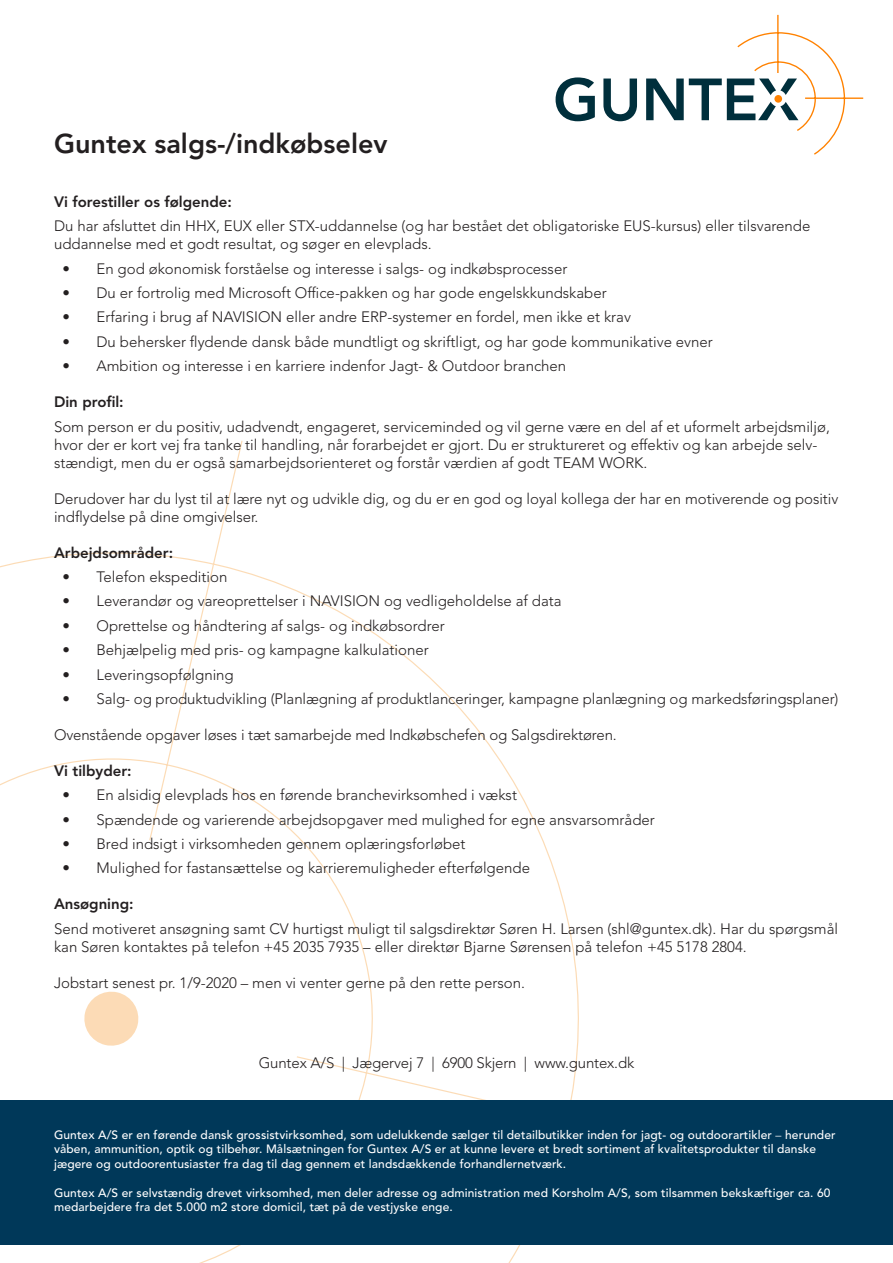
<style>
.page{position:relative;width:893px;height:1263px;background:#fff}
.page>*{position:absolute;margin:0;border:0;box-sizing:border-box;transform-origin:0 0}
.t1{font:800 27px "Avenir LT Std";color:#231f20}
.t2{font:300 15px/18px "Avenir LT Std";color:#231f20}
.t3{font:800 15px "Avenir LT Std";color:#231f20}
.t4{font:500 12px/14.4px "Avenir LT Std";letter-spacing:.01em;color:#fff}
.s1{font-weight:300}
</style>
<div class="page">
<svg style="left:556px;top:77px;width:39px;height:44px"></svg>
<svg style="left:603px;top:79px;width:34px;height:42px"></svg>
<svg style="left:646px;top:15px;width:217px;height:140px"></svg>
<svg style="left:0;top:440px;width:579px;height:823px"></svg>
<svg style="left:82px;top:989px;width:59px;height:59px"></svg>
<div style="left:0;top:1100px;width:893px;height:145px;background:#003859"></div>
<p class="t1" style="left:54px;top:128px;width:335px">Guntex salgs-/indkøbselev</p>
<p class="t3" style="left:54px;top:193px;width:179px">Vi forestiller os følgende:</p>
<p class="t2" style="left:54px;top:217px;width:758px">Du har afsluttet din HHX, EUX eller STX-uddannelse (og har bestået det obligatoriske EUS-kursus) eller tilsvarende uddannelse med et godt resultat, og søger en elevplads.</p>
<p class="t2" style="left:63px;top:260px;width:506px">• En god økonomisk forståelse og interesse i salgs- og indkøbsprocesser</p>
<p class="t2" style="left:63px;top:284px;width:546px">• Du er fortrolig med Microsoft Office-pakken og har gode engelskkundskaber</p>
<p class="t2" style="left:63px;top:308px;width:570px">• Erfaring i brug af NAVISION eller andre ERP-systemer en fordel, men ikke et krav</p>
<p class="t2" style="left:63px;top:333px;width:652px">• Du behersker flydende dansk både mundtligt og skriftligt, og har gode kommunikative evner</p>
<p class="t2" style="left:63px;top:357px;width:505px">• Ambition og interesse i en karriere indenfor Jagt- &amp; Outdoor branchen</p>
<p class="t3" style="left:54px;top:393px;width:71px">Din profil:</p>
<p class="t2" style="left:54px;top:417px;width:777px">Som person er du positiv, udadvendt, engageret, serviceminded og vil gerne være en del af et uformelt arbejdsmiljø, hvor der er kort vej fra tanke til handling, når forarbejdet er gjort. Du er struktureret og effektiv og kan arbejde selv&shy;stændigt, men du er også samarbejdsorienteret og forstår værdien af godt TEAM WORK.</p>
<p class="t2" style="left:54px;top:489px;width:786px">Derudover har du lyst til at lære nyt og udvikle dig, og du er en god og loyal kollega der har en motiverende og positiv indflydelse på dine omgivelser.</p>
<p class="t3" style="left:54px;top:543px;width:121px">Arbejdsområder:</p>
<p class="t2" style="left:63px;top:568px;width:166px">• Telefon ekspedition</p>
<p class="t2" style="left:63px;top:592px;width:501px">• Leverandør og vareoprettelser i NAVISION og vedligeholdelse af data</p>
<p class="t2" style="left:63px;top:617px;width:384px">• Oprettelse og håndtering af salgs- og indkøbsordrer</p>
<p class="t2" style="left:63px;top:641px;width:368px">• Behjælpelig med pris- og kampagne kalkulationer</p>
<p class="t2" style="left:63px;top:665px;width:173px">• Leveringsopfølgning</p>
<p class="t2" style="left:63px;top:690px;width:777px">• Salg- og produktudvikling (Planlægning af produktlanceringer, kampagne planlægning og markedsføringsplaner)</p>
<p class="t2" style="left:54px;top:726px;width:564px">Ovenstående opgaver løses i tæt samarbejde med Indkøbschefen og Salgsdirektøren.</p>
<p class="t3" style="left:54px;top:762px;width:79px">Vi tilbyder:</p>
<p class="t2" style="left:63px;top:786px;width:456px">• En alsidig elevplads hos en førende branchevirksomhed i vækst</p>
<p class="t2" style="left:63px;top:810px;width:594px">• Spændende og varierende arbejdsopgaver med mulighed for egne ansvarsområder</p>
<p class="t2" style="left:63px;top:835px;width:405px">• Bred indsigt i virksomheden gennem oplæringsforløbet</p>
<p class="t2" style="left:63px;top:859px;width:469px">• Mulighed for fastansættelse og karrieremuligheder efterfølgende</p>
<p class="t3" style="left:54px;top:895px;width:81px">Ansøgning:</p>
<p class="t2" style="left:54px;top:920px;width:785px">Send motiveret ansøgning samt CV hurtigst muligt til salgsdirektør Søren H. Larsen (shl@guntex.dk). Har du spørgsmål kan Søren kontaktes på telefon +45 2035 7935 – eller direktør Bjarne Sørensen på telefon +45 5178 2804.</p>
<p class="t2" style="left:54px;top:974px;width:472px">Jobstart senest pr. 1/9-2020 – men vi venter gerne på den rette person.</p>
<p class="t2" style="left:259px;top:1054px;width:377px">Guntex A/S | Jægervej 7 | 6900 Skjern | www.guntex.dk</p>
<p class="t4" style="left:54px;top:1128px;width:783px">Guntex A/S er en førende dansk grossistvirksomhed, som udelukkende sælger til detailbutikker inden for jagt- og outdoorartikler <span class="s1">–</span> herunder våben, ammunition, optik og tilbehør. Målsætningen for Guntex A/S er at kunne levere et bredt sortiment af kvalitetsprodukter til danske jægere og outdoorentusiaster fra dag til dag gennem et landsdækkende forhandlernetværk.</p>
<p class="t4" style="left:54px;top:1185px;width:778px">Guntex A/S er selvstændig drevet virksomhed, men deler adresse og administration med Korsholm A/S, som tilsammen bekskæftiger ca. 60 medarbejdere fra det 5.000 m2 store domicil, tæt på de vestjyske enge.</p>
</div>
